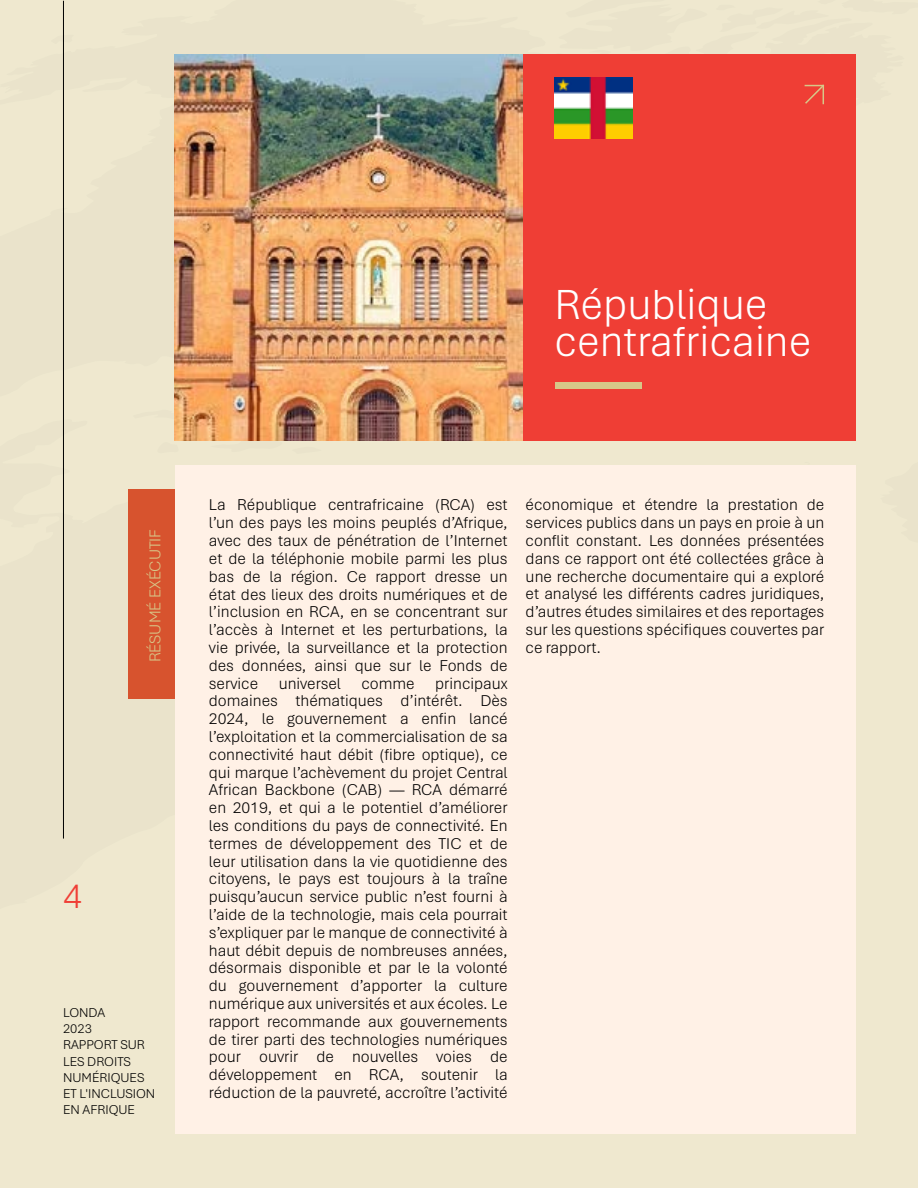
<style>
.page{position:relative;width:918px;height:1188px;background:#efe8cf}
.page>*{position:absolute;margin:0;border:0;box-sizing:border-box;transform-origin:0 0}
.t1{font:300 44.25px/36.9px "Aptos";color:#fff}
.t2{font:300 36px "Aptos";color:#ef3e36}
.t3{font:300 16.5px/17.9px "Aptos";color:#000;text-align:justify}
.t4{font:300 16.5px "Aptos";color:#d7c788}
.t5{font:300 13.5px/16.2px "Aptos";color:#000}
</style>
<div class="page">
<hr style="left:63px;top:1px;width:1px;height:838px;background:#000">
<div style="left:175px;top:54px;width:681px;height:386px;background:#ef3e35"></div>
<div style="left:175px;top:465px;width:681px;height:669px;background:#fff1e6"></div>
<div style="left:129px;top:489px;width:46px;height:210px;background:#d7532e"></div>
<div style="left:555px;top:382px;width:87px;height:7px;background:#d7c788"></div>
<svg style="left:804px;top:84px;width:20px;height:21px"></svg>
<img style="left:175px;top:54px;width:348px;height:386px">
<img style="left:554px;top:78px;width:78px;height:60px">
<h1 class="t1" style="left:554px;top:284px;width:258px">République centrafricaine</h1>
<p class="t4" style="left:144px;top:662px;width:135px;rotate:-90deg">RÉSUMÉ EXÉCUTIF</p>
<h2 class="t2" style="left:63px;top:872px;width:21px">4</h2>
<p class="t5" style="left:63px;top:1004px;width:94px">LONDA<br>2023<br>RAPPORT SUR<br>LES DROITS<br>NUMÉRIQUES<br>ET L'INCLUSION<br>EN AFRIQUE</p>
<p class="t3" style="left:209px;top:496px;width:300px">La République centrafricaine (RCA) est l’un des pays les moins peuplés d’Afrique, avec des taux de pénétration de l’Internet et de la téléphonie mobile parmi les plus bas de la région. Ce rapport dresse un état des lieux des droits numériques et de l’inclusion en RCA, en se concentrant sur l’accès à Internet et les perturbations, la vie privée, la surveillance et la protection des données, ainsi que sur le Fonds de service universel comme principaux domaines thématiques d’intérêt. Dès 2024, le gouvernement a enfin lancé l’exploitation et la commercialisation de sa connectivité haut débit (fibre optique), ce qui marque l’achèvement du projet Central African Backbone (CAB) — RCA démarré en 2019, et qui a le potentiel d’améliorer les conditions du pays de connectivité. En termes de développement des TIC et de leur utilisation dans la vie quotidienne des citoyens, le pays est toujours à la traîne puisqu’aucun service public n’est fourni à l’aide de la technologie, mais cela pourrait s’expliquer par le manque de connectivité à haut débit depuis de nombreuses années, désormais disponible et par le la volonté du gouvernement d’apporter la culture numérique aux universités et aux écoles. Le rapport recommande aux gouvernements de tirer parti des technologies numériques pour ouvrir de nouvelles voies de développement en RCA, soutenir la réduction de la pauvreté, accroître l’activité</p>
<p class="t3" style="left:526px;top:495px;width:300px">économique et étendre la prestation de services publics dans un pays en proie à un conflit constant. Les données présentées dans ce rapport ont été collectées grâce à une recherche documentaire qui a exploré et analysé les différents cadres juridiques, d’autres études similaires et des reportages sur les questions spécifiques couvertes par ce rapport.</p>
</div>
